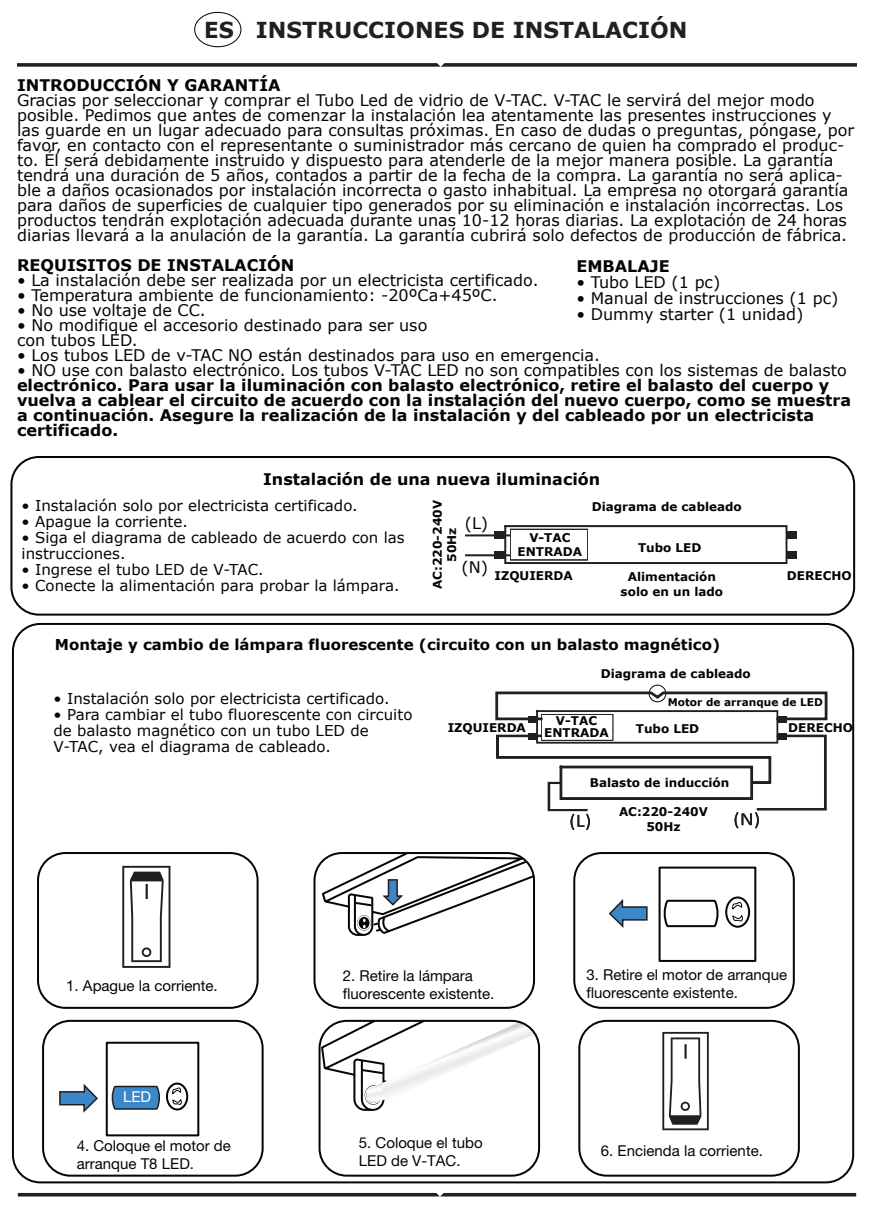
<style>
.page{position:relative;width:874px;height:1225px;background:#fff}
.page>*{position:absolute;margin:0;border:0;box-sizing:border-box;transform-origin:0 0}
.t1{font:700 22px "Verdana";color:#231f20}
.t2{font:16px/15px "Verdana";color:#050504}
.t3{font:700 16px/15px "Verdana";color:#050504}
.t4{font:700 16px "Verdana";color:#040503}
.t5{font:16px "Verdana";color:#040503}
.t6{font:15px/16px "Verdana";color:#040504}
.t7{font:15px/18px "Helvetica Neue LT Pro";color:#050504}
.t8{font:15px/16px "Verdana";color:#050504}
.t9{font:700 15px "Verdana";color:#040503}
.t10{font:15px "Helvetica Neue LT Pro";color:#fff}
.t11{font:700 12px/14.4px "Verdana";color:#040503;text-align:center}
.t12{font:700 10.6px "Verdana";color:#040503}
.s1{color:#040504}
</style>
<div class="page">
<svg style="left:17px;top:63px;width:839px;height:4px"></svg>
<hr style="left:18px;top:1193px;width:837px;height:3px;background:#231f20">
<div style="left:37px;top:852px;width:221px;height:156px;border:2px solid #050504;border-radius:27px"></div>
<div style="left:313px;top:852px;width:221px;height:156px;border:2px solid #050504;border-radius:27px"></div>
<div style="left:573px;top:852px;width:221px;height:156px;border:2px solid #050504;border-radius:27px"></div>
<svg style="left:122px;top:866px;width:48px;height:102px"></svg>
<svg style="left:319px;top:852px;width:216px;height:85px"></svg>
<div style="left:724px;top:896px;width:25px;height:31px;border:2px solid #050504;border-radius:50%"></div>
<svg style="left:731px;top:901px;width:12px;height:20px"></svg>
<svg style="left:663px;top:899px;width:56px;height:29px"></svg>
<div style="left:658px;top:866px;width:98px;height:96px;border:2px solid #050504"></div>
<svg style="left:608px;top:899px;width:40px;height:29px"></svg>
<div style="left:42px;top:1020px;width:221px;height:156px;border:2px solid #050504;border-radius:27px"></div>
<svg style="left:321px;top:1022px;width:214px;height:89px"></svg>
<div style="left:318px;top:1020px;width:222px;height:156px;border:2px solid #050504;border-radius:27px"></div>
<div style="left:578px;top:1020px;width:221px;height:156px;border:2px solid #050504;border-radius:27px"></div>
<svg style="left:662px;top:1032px;width:46px;height:98px"></svg>
<div style="left:166px;top:1082px;width:22px;height:28px;border:2px solid #050504;border-radius:50%"></div>
<svg style="left:172px;top:1087px;width:10px;height:18px"></svg>
<svg style="left:111px;top:1085px;width:49px;height:25px"></svg>
<div style="left:106px;top:1041px;width:93px;height:95px;border:2px solid #050504"></div>
<svg style="left:59px;top:1084px;width:39px;height:29px"></svg>
<svg style="left:495px;top:685px;width:333px;height:145px"></svg>
<svg style="left:504px;top:525px;width:283px;height:39px"></svg>
<div style="left:494px;top:531px;width:11px;height:8px;background:#231f20"></div>
<div style="left:494px;top:551px;width:11px;height:8px;background:#231f20"></div>
<div style="left:786px;top:531px;width:10px;height:8px;background:#231f20"></div>
<div style="left:786px;top:551px;width:10px;height:8px;background:#231f20"></div>
<hr style="left:465px;top:534px;width:44px;height:2px;background:#231f20">
<hr style="left:465px;top:554px;width:44px;height:2px;background:#231f20">
<div style="left:10px;top:456px;width:844px;height:159px;border:2px solid #050504;border-radius:27px"></div>
<div style="left:194px;top:12px;width:47px;height:35px;border:1px solid #000;border-radius:50%"></div>
<h1 class="t1" style="left:204px;top:14px;width:484px">ES INSTRUCCIONES DE INSTALACIÓN</h1>
<p class="t3" style="left:17px;top:78px;width:265px">INTRODUCCIÓN Y GARANTÍA</p>
<p class="t2" style="left:17px;top:93px;width:838px">Gracias por seleccionar y comprar el Tubo Led de vidrio de V-TAC. V-TAC le servirá del mejor modo posible. Pedimos que antes de comenzar la instalación lea atentamente las presentes instrucciones y las guarde en un lugar adecuado para consultas próximas. En caso de dudas o preguntas, póngase, por favor, en contacto con el representante o suministrador más cercano de quien ha comprado el produc&shy;to. Él será debidamente instruido y dispuesto para atenderle de la mejor manera posible. La garantía tendrá una duración de 5 años, contados a partir de la fecha de la compra. La garantía no será aplica&shy;ble a daños ocasionados por instalación incorrecta o gasto inhabitual. La empresa no otorgará garantía para daños de superficies de cualquier tipo generados por su eliminación e instalación incorrectas. Los productos tendrán explotación adecuada durante unas 10-12 horas diarias. La explotación de 24 horas diarias llevará a la anulación de la garantía. La garantía cubrirá solo defectos de producción de fábrica.</p>
<p class="t3" style="left:17px;top:258px;width:278px">REQUISITOS DE INSTALACIÓN</p>
<p class="t2" style="left:17px;top:273px;width:522px">• La instalación debe ser realizada por un electricista certificado.</p>
<p class="t2" style="left:17px;top:288px;width:482px">• Temperatura ambiente de funcionamiento: -20ºCa+45ºC.</p>
<p class="t2" style="left:17px;top:303px;width:190px">• No use voltaje de CC.</p>
<p class="t2" style="left:17px;top:318px;width:411px">• No modifique el accesorio destinado para ser uso con tubos LED.</p>
<p class="t2" style="left:17px;top:348px;width:584px">• Los tubos LED de v-TAC NO están destinados para uso en emergencia.</p>
<p class="t2" style="left:17px;top:363px;width:830px">• NO use con balasto electrónico. Los tubos V-TAC LED no son compatibles con los sistemas de balasto</p>
<p class="t3" style="left:17px;top:378px;width:835px">electrónico. Para usar la iluminación con balasto electrónico, retire el balasto del cuerpo y vuelva a cablear el circuito de acuerdo con la instalación del nuevo cuerpo, como se muestra a continuación. Asegure la realización de la instalación y del cableado por un electricista certificado.</p>
<p class="t4" style="left:576px;top:255px;width:95px">EMBALAJE</p>
<p class="t2" style="left:576px;top:275px;width:145px">• Tubo LED (1 pc)</p>
<p class="t2" style="left:576px;top:291px;width:263px">• Manual de instrucciones (1 pc)</p>
<p class="t2" style="left:576px;top:307px;width:228px">• Dummy starter (1 unidad)</p>
<p class="t4" style="left:263px;top:468px;width:338px">Instalación de una nueva iluminación</p>
<p class="t6" style="left:22px;top:497px;width:337px">• Instalación solo por electricista certificado.</p>
<p class="t6" style="left:22px;top:513px;width:168px">• Apague la corriente.</p>
<p class="t8" style="left:22px;top:529px;width:384px">• Siga el diagrama de cableado de acuerdo con las instrucciones.</p>
<p class="t8" style="left:22px;top:561px;width:243px">• Ingrese el tubo LED de V-TAC.</p>
<p class="t8" style="left:22px;top:577px;width:379px"><span class="s1">•</span> Conecte la alimentación para probar la lámpara.</p>
<p class="t11" style="left:429px;top:589px;width:90px;rotate:-90deg">AC:220-240V<br>50Hz</p>
<p class="t5" style="left:464px;top:512px;width:25px">(L)</p>
<p class="t5" style="left:461px;top:556px;width:28px">(N)</p>
<p class="t11" style="left:517px;top:530px;width:66px">V-TAC<br>ENTRADA</p>
<p class="t11" style="left:494px;top:568px;width:80px">IZQUIERDA</p>
<p class="t11" style="left:591px;top:499px;width:151px">Diagrama de cableado</p>
<p class="t11" style="left:637px;top:540px;width:65px">Tubo LED</p>
<p class="t11" style="left:620px;top:569px;width:104px">Alimentación solo en un lado</p>
<p class="t9" style="left:55px;top:634px;width:666px">Montaje y cambio de lámpara fluorescente (circuito con un balasto magnético)</p>
<p class="t11" style="left:600px;top:666px;width:151px">Diagrama de cableado</p>
<p class="t11" style="left:786px;top:568px;width:66px">DERECHO</p>
<p class="t6" style="left:54px;top:690px;width:337px">• Instalación solo por electricista certificado.</p>
<p class="t6" style="left:54px;top:706px;width:360px">• Para cambiar el tubo fluorescente con circuito de balasto magnético con un tubo LED de<br>V-TAC, vea el diagrama de cableado.</p>
<p class="t11" style="left:447px;top:719px;width:80px">IZQUIERDA</p>
<p class="t11" style="left:544px;top:714px;width:66px;line-height:12px">V-TAC<br>ENTRADA</p>
<p class="t12" style="left:667px;top:694px;width:157px">Motor de arranque de LED</p>
<p class="t11" style="left:635px;top:721px;width:65px">Tubo LED</p>
<p class="t11" style="left:787px;top:720px;width:66px">DERECHO</p>
<p class="t11" style="left:589px;top:775px;width:141px">Balasto de inducción</p>
<p class="t11" style="left:618px;top:804px;width:90px">AC:220-240V<br>50Hz</p>
<p class="t7" style="left:66px;top:976px;width:153px">1. Apague la corriente.</p>
<p class="t7" style="left:342px;top:966px;width:153px">2. Retire la lámpara fluorescente existente.</p>
<p class="t7" style="left:586px;top:965px;width:202px">3. Retire el motor de arranque fluorescente existente.</p>
<p class="t10" style="left:123px;top:1087px;width:30px">LED</p>
<p class="t7" style="left:358px;top:1133px;width:125px">5. Coloque el tubo<br>LED de V-TAC.</p>
<p class="t7" style="left:77px;top:1136px;width:155px">4. Coloque el motor de arranque T8 LED.</p>
<p class="t7" style="left:600px;top:1141px;width:163px">6. Encienda la corriente.</p>
</div>
